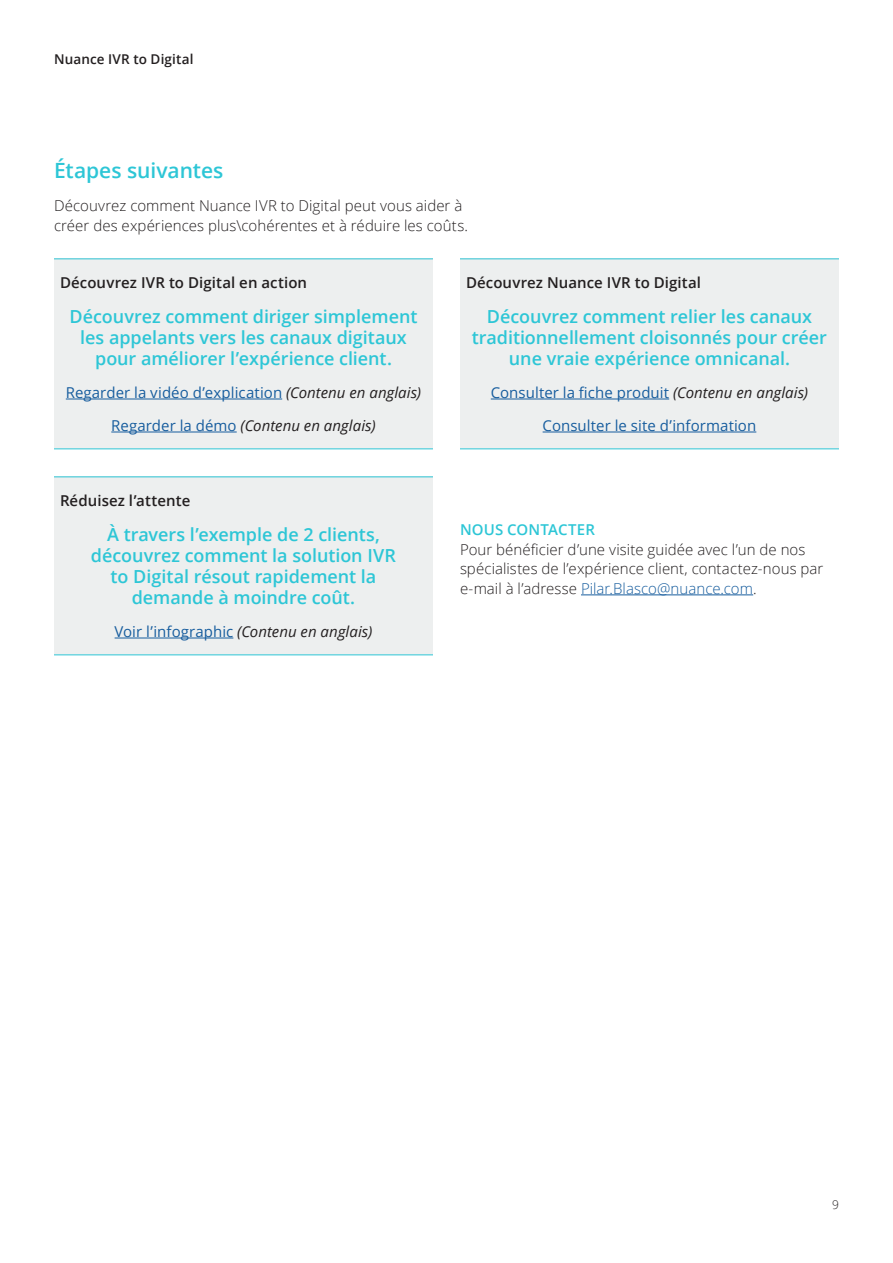
<style>
.page{position:relative;width:893px;height:1263px;background:#fff}
.page>*{position:absolute;margin:0;border:0;box-sizing:border-box;transform-origin:0 0}
.Headline_Level_1_-_1{font:600 21px "Open Sans";letter-spacing:-.005em;color:#2dc6d6}
.Intro_Text_12_14{font:600 18px/21px "Open Sans";color:#2dc6d6;text-align:center}
.Body_Text_10_13{font:300 15px/19.5px "Open Sans";letter-spacing:.005em;color:#231f20}
.Sidebar_10_13_Center{font:15px "Open Sans";letter-spacing:.005em;color:#175d9e}
.Sidebar_10_13_Center-2{font:600 15px "Open Sans";letter-spacing:.005em;color:#231f20}
.Sidebar_10_13_Center-3{font:italic 15px "Open Sans";letter-spacing:.005em;color:#231f20}
.Brochure_9_11{font:600 13.5px "Open Sans";letter-spacing:.01em;color:#231f20}
.t1{font:300 12px "Open Sans";color:#231f20}
.s1{font-style:italic;color:#231f20}
.s2{font-style:normal;color:#175d9e}
.s3{font-weight:600;color:#2dc6d6}
.s4{color:#175d9e}
</style>
<div class="page">
<hr style="left:581px;top:594px;width:172px;height:1px;background:#175d9e">
<div style="left:54px;top:259px;width:379px;height:190px;background:#edefef"></div>
<hr style="left:54px;top:258px;width:379px;height:1px;background:#2dc6d6">
<hr style="left:54px;top:448px;width:379px;height:1px;background:#2dc6d6">
<hr style="left:66px;top:399px;width:216px;height:1px;background:#175d9e">
<hr style="left:111px;top:432px;width:126px;height:1px;background:#175d9e">
<div style="left:54px;top:477px;width:379px;height:178px;background:#edefef"></div>
<hr style="left:54px;top:476px;width:379px;height:1px;background:#2dc6d6">
<hr style="left:54px;top:654px;width:379px;height:1px;background:#2dc6d6">
<hr style="left:115px;top:638px;width:118px;height:1px;background:#175d9e">
<div style="left:460px;top:259px;width:379px;height:190px;background:#edefef"></div>
<hr style="left:460px;top:258px;width:379px;height:1px;background:#2dc6d6">
<hr style="left:460px;top:448px;width:379px;height:1px;background:#2dc6d6">
<hr style="left:491px;top:399px;width:178px;height:1px;background:#175d9e">
<hr style="left:543px;top:432px;width:213px;height:1px;background:#175d9e">
<p class="Brochure_9_11" style="left:54px;top:50px;width:141px">Nuance IVR to Digital</p>
<p class="Headline_Level_1_-_1" style="left:54px;top:156px;width:171px">Étapes suivantes</p>
<p class="Body_Text_10_13" style="left:54px;top:195px;width:416px">Découvrez comment Nuance IVR to Digital peut vous aider à créer des expériences plus\cohérentes et à réduire les coûts.</p>
<p class="Sidebar_10_13_Center-2" style="left:60px;top:273px;width:249px">Découvrez IVR to Digital en action</p>
<p class="Intro_Text_12_14" style="left:70px;top:305px;width:349px">Découvrez comment diriger simplement les appelants vers les canaux digitaux pour améliorer l’expérience client.</p>
<p class="Sidebar_10_13_Center" style="left:66px;top:382px;width:357px">Regarder la vidéo d’explication <span class="s1">(Contenu en anglais)</span></p>
<p class="Sidebar_10_13_Center-3" style="left:111px;top:415px;width:266px"><span class="s2">Regarder la démo</span> (Contenu en anglais)</p>
<p class="Sidebar_10_13_Center-2" style="left:60px;top:491px;width:132px">Réduisez l’attente</p>
<p class="Intro_Text_12_14" style="left:91px;top:523px;width:307px">À travers l’exemple de 2 clients, découvrez comment la solution IVR to Digital résout rapidement la demande à moindre coût.</p>
<p class="Sidebar_10_13_Center-3" style="left:115px;top:621px;width:259px"><span class="s2">Voir l’infographic</span> (Contenu en anglais)</p>
<p class="Sidebar_10_13_Center-2" style="left:466px;top:273px;width:237px">Découvrez Nuance IVR to Digital</p>
<p class="Intro_Text_12_14" style="left:472px;top:305px;width:357px">Découvrez comment relier les canaux traditionnellement cloisonnés pour créer une vraie expérience omnicanal.</p>
<p class="Sidebar_10_13_Center" style="left:491px;top:382px;width:319px">Consulter la fiche produit <span class="s1">(Contenu en anglais)</span></p>
<p class="Sidebar_10_13_Center" style="left:543px;top:415px;width:215px">Consulter le site d’information</p>
<p class="Body_Text_10_13" style="left:460px;top:520px;width:365px"><span class="s3">NOUS CONTACTER<br></span>Pour bénéficier d’une visite guidée avec l’un de nos spécialistes de l’expérience client, contactez-nous par e-mail à l’adresse <span class="s4">Pilar.Blasco@nuance.com</span>.</p>
<p class="t1" style="left:832px;top:1196px;width:8px">9</p>
</div>
